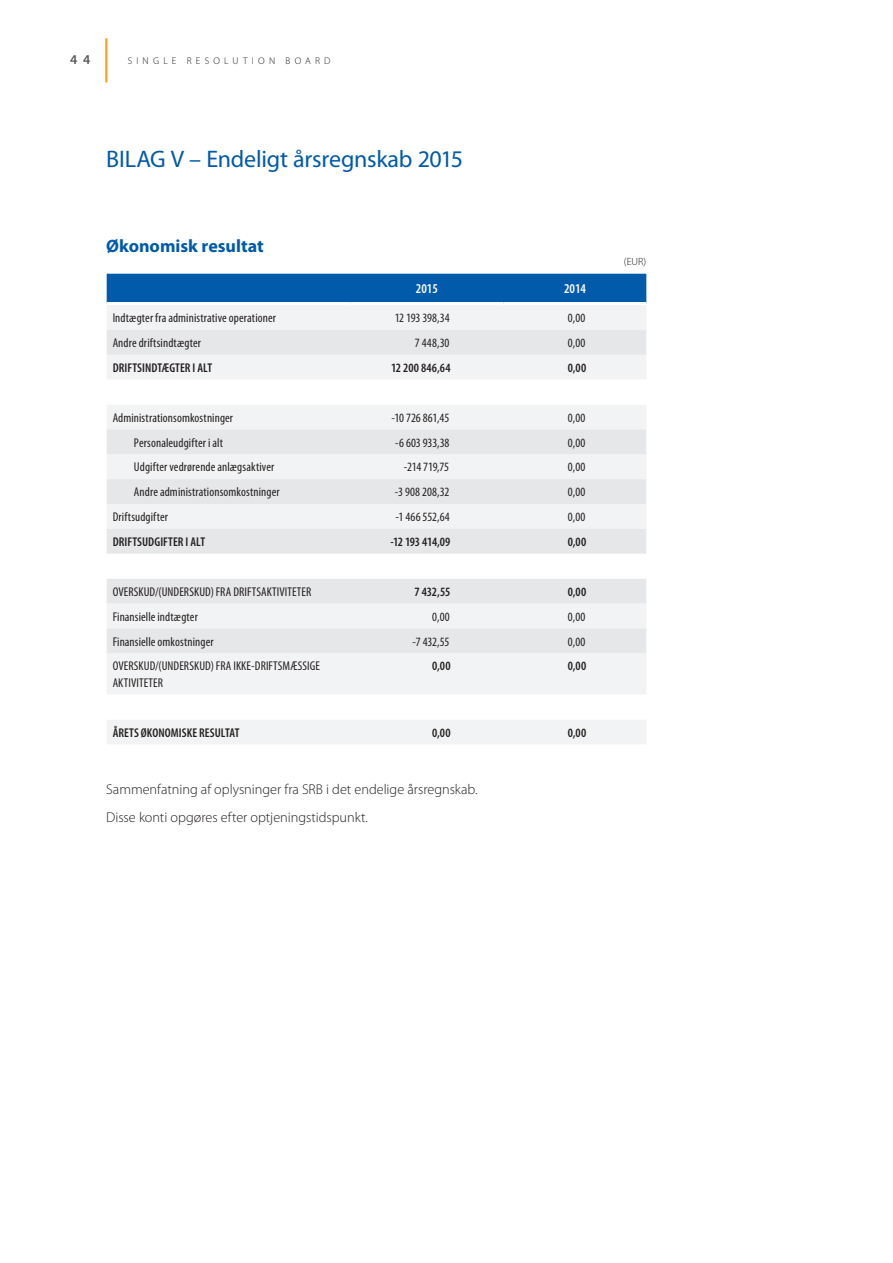
<style>
.page{position:relative;width:893px;height:1263px;background:#fff}
.page>*{position:absolute;margin:0;border:0;box-sizing:border-box;transform-origin:0 0}
.t2_break{font:24px "Myriad Pro";letter-spacing:-.01em;color:#015aaa}
.t3{font:700 18px "Myriad Pro";color:#015aaa}
.body{font:300 14.25px "Myriad Pro";color:#231f20}
.body_sb2{font:300 14.25px "Myriad Pro";color:#231f20}
.header_white_center{font:600 condensed 13.5px "Myriad Pro";color:#fff}
.t1{font:600 13.5px "Myriad Pro";color:#57585a}
.table_left{font:condensed 12.75px/16.5px "Myriad Pro";letter-spacing:.01em;color:#231f20}
.table_left_indent{font:condensed 12.75px "Myriad Pro";letter-spacing:.01em;color:#231f20}
.table_left_decimal_2{font:condensed 12.75px "Myriad Pro";letter-spacing:.005em;color:#231f20}
.table_left-2{font:600 condensed 12.75px "Myriad Pro";letter-spacing:.005em;color:#231f20}
.table_left_decimal_3{font:condensed 12.75px "Myriad Pro";letter-spacing:.02em;color:#231f20}
.table_left_decimal_2-2{font:600 condensed 12.75px "Myriad Pro";letter-spacing:-.01em;color:#231f20}
.table_left_decimal_3-2{font:600 condensed 12.75px "Myriad Pro";letter-spacing:.02em;color:#231f20}
.table_left_decimal_2-3{font:600 condensed 12.75px "Myriad Pro";letter-spacing:.02em;color:#231f20}
.table_left_decimal_2-4{font:condensed 12.75px "Myriad Pro";letter-spacing:.025em;color:#231f20}
.note{font:300 10.5px "Myriad Pro";color:#231f20}
.t2{font:300 9.75px "Myriad Pro";letter-spacing:.435em;color:#231f20}
</style>
<div class="page">
<hr style="left:105px;top:38px;width:2px;height:44px;background:#f9a51b">
<div style="left:107px;top:274px;width:539px;height:28px;background:#015aaa"></div>
<div style="left:107px;top:305px;width:539px;height:439px;background:#f2f3f4"></div>
<div style="left:107px;top:330px;width:539px;height:50px;background:#eeeff0"></div>
<svg style="left:107px;top:380px;width:539px;height:339px"></svg>
<p class="t1" style="left:70px;top:52px;width:22px">4 4</p>
<p class="t2" style="left:128px;top:55px;width:204px">SINGLE RESOLUTION BOARD</p>
<p class="t2_break" style="left:106px;top:146px;width:358px">BILAG V – Endeligt årsregnskab 2015</p>
<p class="t3" style="left:106px;top:236px;width:159px">Økonomisk resultat</p>
<p class="header_white_center" style="left:416px;top:281px;width:24px">2015</p>
<p class="header_white_center" style="left:564px;top:281px;width:24px">2014</p>
<p class="table_left" style="left:113px;top:310px;width:165px">Indtægter fra administrative operationer</p>
<p class="table_left_decimal_2" style="left:395px;top:311px;width:56px">12193398,34</p>
<p class="table_left_decimal_3" style="left:568px;top:311px;width:19px">0,00</p>
<p class="table_left" style="left:113px;top:335px;width:90px">Andre driftsindtægter</p>
<p class="table_left_decimal_2" style="left:415px;top:336px;width:36px">7448,30</p>
<p class="table_left_decimal_3" style="left:568px;top:336px;width:19px">0,00</p>
<p class="table_left-2" style="left:113px;top:361px;width:101px">DRIFTSINDTÆGTER I ALT</p>
<p class="table_left_decimal_2-3" style="left:391px;top:361px;width:61px">12 200 846,64</p>
<p class="table_left_decimal_3-2" style="left:568px;top:361px;width:20px">0,00</p>
<p class="table_left" style="left:113px;top:409px;width:122px">Administrationsomkostninger</p>
<p class="table_left_decimal_2" style="left:392px;top:411px;width:59px">-10 726 861,45</p>
<p class="table_left_decimal_3" style="left:568px;top:411px;width:19px">0,00</p>
<p class="table_left_indent" style="left:134px;top:435px;width:91px">Personaleudgifter i alt</p>
<p class="table_left_decimal_2" style="left:395px;top:435px;width:56px">-6603933,38</p>
<p class="table_left_decimal_3" style="left:568px;top:435px;width:19px">0,00</p>
<p class="table_left_indent" style="left:134px;top:460px;width:142px">Udgifter vedrørende anlægsaktiver</p>
<p class="table_left_decimal_2" style="left:404px;top:460px;width:47px">-214 719,75</p>
<p class="table_left_decimal_3" style="left:568px;top:460px;width:19px">0,00</p>
<p class="table_left_indent" style="left:134px;top:485px;width:147px">Andre administrationsomkostninger</p>
<p class="table_left_decimal_2" style="left:395px;top:485px;width:56px">-3908208,32</p>
<p class="table_left_decimal_3" style="left:568px;top:485px;width:19px">0,00</p>
<p class="table_left" style="left:113px;top:509px;width:57px">Driftsudgifter</p>
<p class="table_left_decimal_2-4" style="left:395px;top:510px;width:56px">-1466552,64</p>
<p class="table_left_decimal_3" style="left:568px;top:510px;width:19px">0,00</p>
<p class="table_left-2" style="left:113px;top:535px;width:94px">DRIFTSUDGIFTER I ALT</p>
<p class="table_left_decimal_2-2" style="left:390px;top:535px;width:62px">-12 193 414,09</p>
<p class="table_left_decimal_3-2" style="left:568px;top:535px;width:20px">0,00</p>
<p class="table_left" style="left:113px;top:584px;width:200px">OVERSKUD/(UNDERSKUD) FRA DRIFTSAKTIVITETER</p>
<p class="table_left_decimal_2-2" style="left:415px;top:585px;width:37px">7 432,55</p>
<p class="table_left_decimal_3-2" style="left:568px;top:585px;width:20px">0,00</p>
<p class="table_left" style="left:113px;top:608px;width:87px">Finansielle indtægter</p>
<p class="table_left_decimal_2" style="left:432px;top:610px;width:19px">0,00</p>
<p class="table_left_decimal_3" style="left:568px;top:610px;width:19px">0,00</p>
<p class="table_left" style="left:113px;top:633px;width:102px">Finansielle omkostninger</p>
<p class="table_left_decimal_2" style="left:413px;top:634px;width:38px">-7 432,55</p>
<p class="table_left_decimal_3" style="left:568px;top:634px;width:19px">0,00</p>
<p class="table_left" style="left:113px;top:658px;width:209px">OVERSKUD/(UNDERSKUD) FRA IKKE-DRIFTSMÆSSIGE<br>AKTIVITETER</p>
<p class="table_left_decimal_2-2" style="left:432px;top:659px;width:20px">0,00</p>
<p class="table_left_decimal_3-2" style="left:568px;top:659px;width:20px">0,00</p>
<p class="table_left-2" style="left:113px;top:725px;width:128px">ÅRETS ØKONOMISKE RESULTAT</p>
<p class="table_left_decimal_2-2" style="left:432px;top:725px;width:20px">0,00</p>
<p class="table_left_decimal_3-2" style="left:568px;top:725px;width:20px">0,00</p>
<p class="body" style="left:106px;top:781px;width:373px">Sammenfatning af oplysninger fra SRB i det endelige årsregnskab.</p>
<p class="body_sb2" style="left:106px;top:809px;width:263px">Disse konti opgøres efter optjeningstidspunkt.</p>
<p class="note" style="left:624px;top:256px;width:24px">(EUR)</p>
</div>
